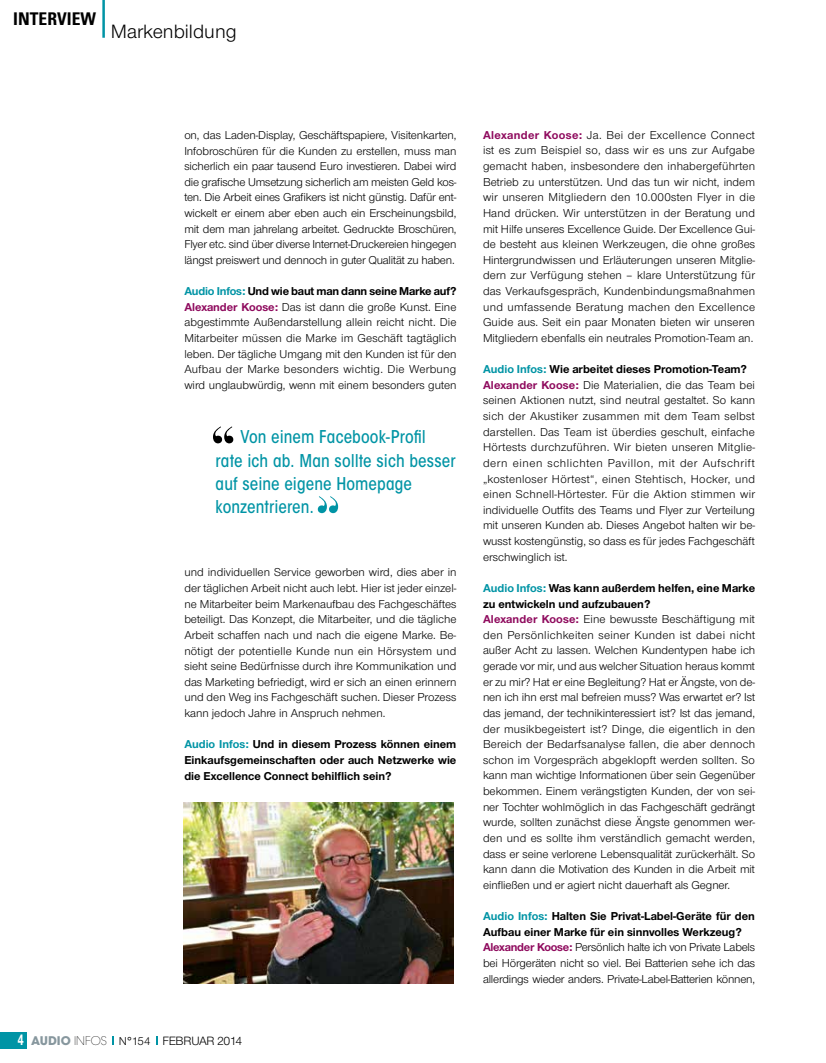
<style>
.page{position:relative;width:826px;height:1063px;background:#fff}
.page>*{position:absolute;margin:0;border:0;box-sizing:border-box;transform-origin:0 0}
.t1{font:20px "Nimbus Sans Novus T";color:#000}
.t2{font:500 condensed 17.5px/23.2px "ITC Avant Garde Std";letter-spacing:.005em;color:#0094a5}
.t3{font:700 condensed 17.5px "Univers LT Std";color:#000}
.t4{font:12.5px "Nimbus Sans Novus T";letter-spacing:-.035em;color:#000}
.t5{font:11.88px/15.6px "Nimbus Sans Novus T";color:#000;text-align:justify}
.t6{font:700 11.88px/15.6px "Nimbus Sans Novus T";color:#000;text-align:justify}
.s1{font-weight:700;color:#0094a5}
.s2{font-weight:700}
.s3{font-weight:700;color:#8f0b5e}
.s4{color:#0094a5}
.s5{font-family:"Univers LT Std";font-weight:700;font-size:15px;color:#fff}
.s6{font-family:"ITC Avant Garde Std";font-weight:700;font-size:11.88px;color:#87979e}
.s7{font-family:"ITC Avant Garde Std";font-weight:200;font-size:11.88px}
.s8{font-size:11.88px}
</style>
<div class="page">
<svg style="left:112px;top:1036px;width:2px;height:9px"></svg>
<div style="left:0;top:1032px;width:27px;height:17px;background:#0094a5"></div>
<hr style="left:102px;top:0;width:3px;height:38px;background:#0094a5">
<img style="left:184px;top:803px;width:269px;height:181px">
<svg style="left:213px;top:426px;width:20px;height:17px"></svg>
<svg style="left:318px;top:496px;width:20px;height:17px"></svg>
<h2 class="t3" style="left:13px;top:8px;width:84px">INTERVIEW</h2>
<h1 class="t1" style="left:111px;top:19px;width:127px">Markenbildung</h1>
<p class="t5" style="left:184px;top:127px;width:274px">on, das Laden-Display, Geschäftspapiere, Visitenkarten, Infobroschüren für die Kunden zu erstellen, muss man sicherlich ein paar tausend Euro investieren. Dabei wird die grafische Umsetzung sicherlich am meisten Geld kos&shy;ten. Die Arbeit eines Grafikers ist nicht günstig. Dafür ent&shy;wickelt er einem aber eben auch ein Erscheinungsbild, mit dem man jahrelang arbeitet. Gedruckte Broschüren, Flyer etc. sind über diverse Internet-Druckereien hingegen längst preiswert und dennoch in guter Qualität zu haben.</p>
<p class="t5" style="left:184px;top:283px;width:274px"><span class="s1">Audio Infos:</span> <span class="s2">Und wie baut man dann seine Marke auf?<br></span><span class="s3">Alexander Koose:</span> Das ist dann die große Kunst. Eine abgestimmte Außendarstellung allein reicht nicht. Die Mitarbeiter müssen die Marke im Geschäft tagtäglich leben. Der tägliche Umgang mit den Kunden ist für den Aufbau der Marke besonders wichtig. Die Werbung wird unglaubwürdig, wenn mit einem besonders guten</p>
<h2 class="t2" style="left:216px;top:425px;width:241px;text-indent:25px">Von einem Facebook-Profil rate ich ab. Man sollte sich besser auf seine eigene Homepage konzentrieren.</h2>
<p class="t5" style="left:184px;top:564px;width:274px">und individuellen Service geworben wird, dies aber in der täglichen Arbeit nicht auch lebt. Hier ist jeder einzel&shy;ne Mitarbeiter beim Markenaufbau des Fachgeschäftes beteiligt. Das Konzept, die Mitarbeiter, und die tägliche Arbeit schaffen nach und nach die eigene Marke. Be&shy;nötigt der potentielle Kunde nun ein Hörsystem und sieht seine Bedürfnisse durch ihre Kommunikation und das Marketing befriedigt, wird er sich an einen erinnern und den Weg ins Fachgeschäft suchen. Dieser Prozess kann jedoch Jahre in Anspruch nehmen.</p>
<p class="t6" style="left:184px;top:736px;width:273px"><span class="s4">Audio Infos:</span> Und in diesem Prozess können einem Einkaufsgemeinschaften oder auch Netzwerke wie die Excellence Connect behilflich sein?</p>
<p class="t4" style="left:18px;top:1034px;width:226px"><span class="s5">4</span> <span class="s6">AUDIO</span> <span class="s7">INFOS</span> <span class="s8">N°154</span> FEBRUAR 2014</p>
<p class="t5" style="left:483px;top:127px;width:274px"><span class="s3">Alexander Koose:</span> Ja. Bei der Excellence Connect ist es zum Beispiel so, dass wir es uns zur Aufgabe gemacht haben, insbesondere den inhabergeführten Betrieb zu unterstützen. Und das tun wir nicht, indem wir unseren Mitgliedern den 10.000sten Flyer in die Hand drücken. Wir unterstützen in der Beratung und mit Hilfe unseres Excellence Guide. Der Excellence Gui&shy;de besteht aus kleinen Werkzeugen, die ohne großes Hintergrundwissen und Erläuterungen unseren Mitglie&shy;dern zur Verfügung stehen – klare Unterstützung für das Verkaufsgespräch, Kundenbindungsmaßnahmen und umfassende Beratung machen den Excellence Guide aus. Seit ein paar Monaten bieten wir unseren Mitgliedern ebenfalls ein neutrales Promotion-Team an.</p>
<p class="t5" style="left:483px;top:361px;width:274px;text-align:left"><span class="s1">Audio Infos:</span> <span class="s2">Wie arbeitet dieses Promotion-Team?<br></span><span class="s3">Alexander Koose:</span> Die Materialien, die das Team bei seinen Aktionen nutzt, sind neutral gestaltet. So kann sich der Akustiker zusammen mit dem Team selbst darstellen. Das Team ist überdies geschult, einfache Hörtests durchzuführen. Wir bieten unseren Mitglie&shy;dern einen schlichten Pavillon, mit der Aufschrift „kostenloser Hörtest“, einen Stehtisch, Hocker, und einen Schnell-Hörtester. Für die Aktion stimmen wir individuelle Outfits des Teams und Flyer zur Verteilung mit unseren Kunden ab. Dieses Angebot halten wir be&shy;wusst kostengünstig, so dass es für jedes Fachgeschäft erschwinglich ist.</p>
<p class="t5" style="left:483px;top:580px;width:274px;text-align:left"><span class="s1">Audio Infos:</span> <span class="s2">Was kann außerdem helfen, eine Marke zu entwickeln und aufzubauen?<br></span><span class="s3">Alexander Koose:</span> Eine bewusste Beschäftigung mit den Persönlichkeiten seiner Kunden ist dabei nicht außer Acht zu lassen. Welchen Kundentypen habe ich gerade vor mir, und aus welcher Situation heraus kommt er zu mir? Hat er eine Begleitung? Hat er Ängste, von de&shy;nen ich ihn erst mal befreien muss? Was erwartet er? Ist das jemand, der technikinteressiert ist? Ist das jemand, der musikbegeistert ist? Dinge, die eigentlich in den Bereich der Bedarfsanalyse fallen, die aber dennoch schon im Vorgespräch abgeklopft werden sollten. So kann man wichtige Informationen über sein Gegenüber bekommen. Einem verängstigten Kunden, der von sei&shy;ner Tochter wohlmöglich in das Fachgeschäft gedrängt wurde, sollten zunächst diese Ängste genommen wer&shy;den und es sollte ihm verständlich gemacht werden, dass er seine verlorene Lebensqualität zurückerhält. So kann dann die Motivation des Kunden in die Arbeit mit einfließen und er agiert nicht dauerhaft als Gegner.</p>
<p class="t5" style="left:483px;top:908px;width:274px;text-align:left"><span class="s1">Audio Infos:</span> <span class="s2">Halten Sie Privat-Label-Geräte für den Aufbau einer Marke für ein sinnvolles Werkzeug?<br></span><span class="s3">Alexander Koose:</span> Persönlich halte ich von Private Labels bei Hörgeräten nicht so viel. Bei Batterien sehe ich das allerdings wieder anders. Private-Label-Batterien können,</p>
</div>
